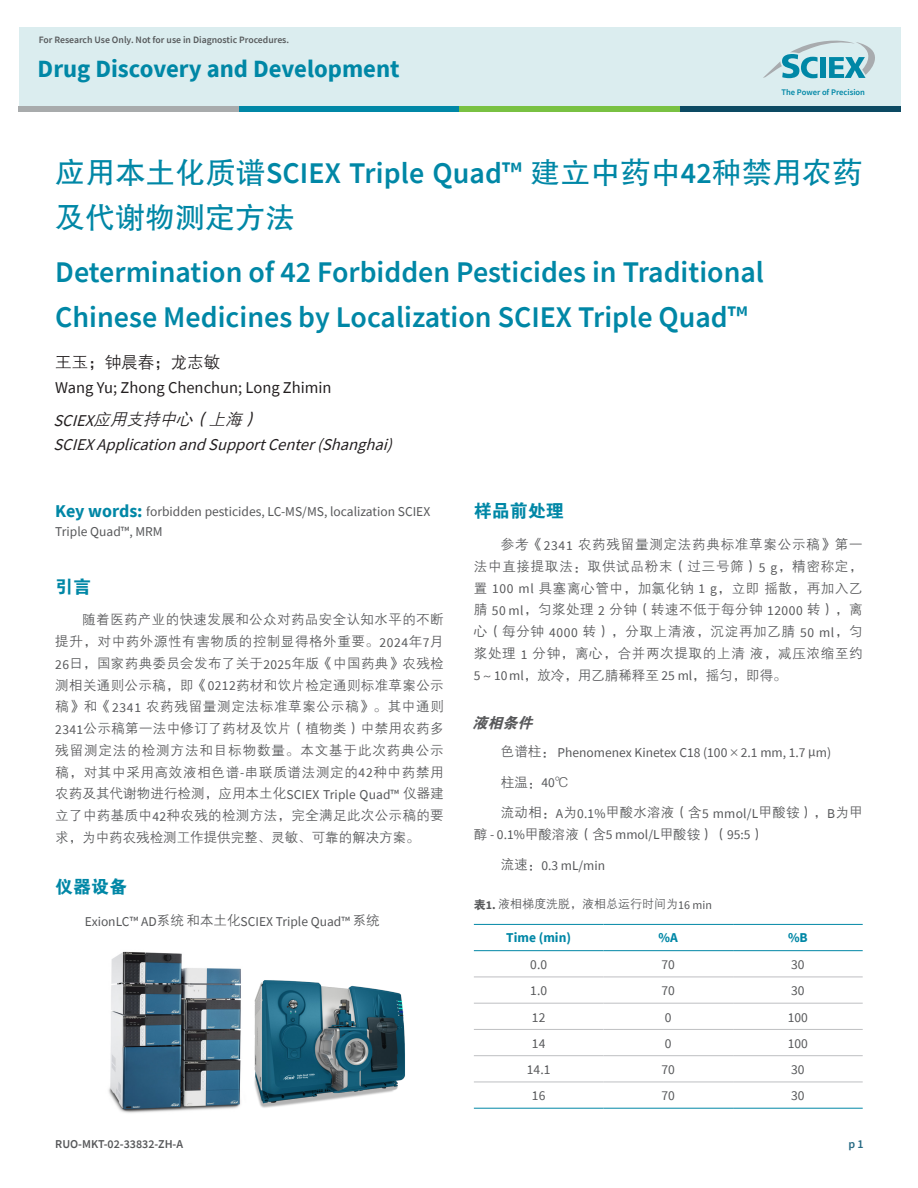
<style>
.page{position:relative;width:918px;height:1188px;background:#fff}
.page>*{position:absolute;margin:0;border:0;box-sizing:border-box;transform-origin:0 0}
.t1{font:600 30px/45px "Source Sans Pro";color:#0087a6}
.t2{font:30px "FZHTK GBK1 0";color:#0087a6}
.t3{font:700 24.75px "Source Sans Pro";color:#0087a6}
.t4{font:18px "FZDHTK GBK1 0";color:#0087a6}
.t5{font:italic 16.5px "Source Sans Pro";color:#231f20}
.t6{font:16.5px "Source Sans Pro";color:#231f20}
.t7{font:italic 16.5px "FZZDXK GBK1 0";color:#231f20}
.t8{font:16.5px "FZZDXK GBK1 0";color:#231f20}
.t9{font:italic 15px "FZDHTK GBK1 0";color:#57585a}
.t10{font:13.5px/21.8px "FZZDXK GBK1 0";letter-spacing:.03em;color:#57585a;text-align:justify}
.t11{font:13.5px/19.5px "Source Sans Pro";color:#57585a}
.t12{font:700 13.5px "Source Sans Pro";color:#0087a6}
.t13{font:12px "FZZDXK GBK1 0";color:#57585a}
.t14{font:600 12px "Source Sans Pro";color:#57585a}
.t15{font:600 12px "Source Sans Pro";color:#266983}
.t16{font:600 9.75px "Source Sans Pro";color:#575a5c}
.t17{font:600 8.55px "Source Sans Pro";color:#0087a6}
.s1{font-family:"FZHTK GBK1 0";font-weight:400}
.s2{font-family:"Source Sans Pro"}
.s3{font-weight:700;font-size:18px;color:#0087a6}
.s4{font-family:"FZZDXK GBK1 0"}
.s5{font-family:"FZDHTK GBK1 0"}
.s6{font-family:"Source Sans Pro";font-weight:700}
</style>
<div class="page">
<img style="left:108px;top:951px;width:133px;height:162px">
<div style="left:19px;top:27px;width:881px;height:84px;background:#dbedef"></div>
<div style="left:19px;top:106px;width:220px;height:5px;background:#a8abac"></div>
<div style="left:239px;top:106px;width:220px;height:5px;background:#0087a6"></div>
<div style="left:459px;top:106px;width:221px;height:5px;background:#79c142"></div>
<div style="left:680px;top:106px;width:220px;height:5px;background:#0c4a63"></div>
<svg style="left:763px;top:41px;width:112px;height:37px"></svg>
<img style="left:206px;top:977px;width:199px;height:132px">
<hr style="left:474px;top:977px;width:129px;height:1px;background:#bebfc2">
<hr style="left:603px;top:977px;width:130px;height:1px;background:#bebfc2">
<hr style="left:733px;top:977px;width:130px;height:1px;background:#bebfc2">
<hr style="left:474px;top:1003px;width:129px;height:1px;background:#bebfc2">
<hr style="left:603px;top:1003px;width:130px;height:1px;background:#bebfc2">
<hr style="left:733px;top:1003px;width:130px;height:1px;background:#bebfc2">
<hr style="left:474px;top:1029px;width:129px;height:1px;background:#bebfc2">
<hr style="left:603px;top:1029px;width:130px;height:1px;background:#bebfc2">
<hr style="left:733px;top:1029px;width:130px;height:1px;background:#bebfc2">
<hr style="left:474px;top:1055px;width:129px;height:1px;background:#bebfc2">
<hr style="left:603px;top:1055px;width:130px;height:1px;background:#bebfc2">
<hr style="left:733px;top:1055px;width:130px;height:1px;background:#bebfc2">
<hr style="left:474px;top:1082px;width:129px;height:1px;background:#bebfc2">
<hr style="left:603px;top:1082px;width:130px;height:1px;background:#bebfc2">
<hr style="left:733px;top:1082px;width:130px;height:1px;background:#bebfc2">
<hr style="left:474px;top:950px;width:129px;height:1px;background:#0087a6">
<hr style="left:603px;top:950px;width:130px;height:1px;background:#0087a6">
<hr style="left:733px;top:950px;width:130px;height:1px;background:#0087a6">
<hr style="left:474px;top:924px;width:129px;height:1px;background:#0087a6">
<hr style="left:603px;top:924px;width:130px;height:1px;background:#0087a6">
<hr style="left:733px;top:924px;width:130px;height:1px;background:#0087a6">
<hr style="left:474px;top:1108px;width:129px;height:1px;background:#0087a6">
<hr style="left:603px;top:1108px;width:130px;height:1px;background:#0087a6">
<hr style="left:733px;top:1108px;width:130px;height:1px;background:#0087a6">
<p class="t16" style="left:39px;top:33px;width:252px">For Research Use Only. Not for use in Diagnostic Procedures.</p>
<h2 class="t3" style="left:38px;top:52px;width:364px">Drug Discovery and Development</h2>
<p class="t17" style="left:782px;top:86px;width:85px">The Power of Precision</p>
<h1 class="t1" style="left:55px;top:150px;width:809px"><span class="s1">应用本土化质谱</span>SCIEX Triple Quad™ <span class="s1">建立中药中</span>42<span class="s1">种禁用农药</span></h1>
<h1 class="t2" style="left:55px;top:201px;width:242px">及代谢物测定方法</h1>
<h1 class="t1" style="left:55px;top:249px;width:710px">Determination of 42 Forbidden Pesticides in Traditional<br>Chinese Medicines by Localization SCIEX Triple Quad™</h1>
<p class="t8" style="left:55px;top:354px;width:167px">王玉；钟晨春；龙志敏</p>
<p class="t6" style="left:55px;top:377px;width:278px">Wang Yu; Zhong Chenchun; Long Zhimin</p>
<p class="t7" style="left:54px;top:410px;width:212px"><span class="s2">SCIEX</span>应用支持中心（上海）</p>
<p class="t5" style="left:54px;top:434px;width:345px">SCIEXApplicationandSupportCenter(Shanghai)</p>
<p class="t11" style="left:55px;top:502px;width:377px"><span class="s3">Key words:</span> forbidden pesticides, LC-MS/MS, localization SCIEX<br>Triple Quad™, MRM</p>
<h3 class="t4" style="left:55px;top:576px;width:37px">引言</h3>
<p class="t10" style="left:55px;top:609px;width:390px;text-indent:27px">随着医药产业的快速发展和公众对药品安全认知水平的不断提升，对中药外源性有害物质的控制显得格外重要。<span class="s2">2024</span>年<span class="s2">7</span>月<span class="s2">26</span>日，国家药典委员会发布了关于<span class="s2">2025</span>年版《中国药典》农残检测相关通则公示稿，即《<span class="s2">0212</span>药材和饮片检定通则标准草案公示稿》和《<span class="s2">2341</span> 农药残留量测定法标准草案公示稿》。其中通则<span class="s2">2341</span>公示稿第一法中修订了药材及饮片（植物类）中禁用农药多残留测定法的检测方法和目标物数量。本文基于此次药典公示稿，对其中采用高效液相色谱<span class="s2">-</span>串联质谱法测定的<span class="s2">42</span>种中药禁用农药及其代谢物进行检测，应用本土化<span class="s2">SCIEX Triple Quad™</span> 仪器建立了中药基质中<span class="s2">42</span>种农残的检测方法，完全满足此次公示稿的要求，为中药农残检测工作提供完整、灵敏、可靠的解决方案。</p>
<h3 class="t4" style="left:55px;top:877px;width:74px">仪器设备</h3>
<p class="t11" style="left:85px;top:911px;width:296px">ExionLC™ AD<span class="s4">系统和本土化</span>SCIEX Triple Quad™ <span class="s4">系统</span></p>
<p class="t14" style="left:55px;top:1136px;width:129px">RUO-MKT-02-33832-ZH-A</p>
<h3 class="t4" style="left:474px;top:501px;width:91px">样品前处理</h3>
<p class="t10" style="left:474px;top:534px;width:390px;text-indent:27px">参考《<span class="s2">2341</span> 农药残留量测定法药典标准草案公示稿》第一法中直接提取法：取供试品粉末（过三号筛）<span class="s2">5 g</span>，精密称定，置 <span class="s2">100 ml</span> 具塞离心管中，加氯化钠 <span class="s2">1 g</span>，立即摇散，再加入乙腈 <span class="s2">50 ml</span>，匀浆处理 <span class="s2">2</span> 分钟（转速不低于每分钟 <span class="s2">12000</span> 转），离心（每分钟 <span class="s2">4000</span> 转），分取上清液，沉淀再加乙腈 <span class="s2">50 ml</span>，匀浆处理 <span class="s2">1</span> 分钟，离心，合并两次提取的上清液，减压浓缩至约<span class="s2">5</span>～<span class="s2">10 ml</span>，放冷，用乙腈稀释至 <span class="s2">25 ml</span>，摇匀，即得。</p>
<p class="t9" style="left:472px;top:715px;width:66px">液相条件</p>
<p class="t11" style="left:501px;top:743px;width:332px"><span class="s4">色谱柱：</span> Phenomenex Kinetex C18 (100<span class="s4">×</span>2.1 mm, 1.7 μm)</p>
<p class="t10" style="left:501px;top:771px;width:69px">柱温：<span class="s2">40</span>℃</p>
<p class="t10" style="left:501px;top:802px;width:363px">流动相：<span class="s2">A</span>为<span class="s2">0.1%</span>甲酸水溶液（含<span class="s2">5 mmol/L</span>甲酸铵），<span class="s2">B</span>为甲</p>
<p class="t11" style="left:474px;top:825px;width:292px"><span class="s4">醇</span> - 0.1%<span class="s4">甲酸溶液（含</span>5 mmol/L<span class="s4">甲酸铵）（</span>95:5<span class="s4">）</span></p>
<p class="t11" style="left:501px;top:855px;width:106px"><span class="s4">流速：</span>0.3 mL/min</p>
<p class="t13" style="left:474px;top:898px;width:240px"><span class="s5">表</span><span class="s6">1.</span> 液相梯度洗脱，液相总运行时间为<span class="s2">16 min</span></p>
<p class="t12" style="left:506px;top:929px;width:66px">Time (min)</p>
<p class="t12" style="left:659px;top:929px;width:21px">%A</p>
<p class="t12" style="left:788px;top:929px;width:21px">%B</p>
<p class="t11" style="left:530px;top:955px;width:18px">0.0</p>
<p class="t11" style="left:662px;top:955px;width:15px">70</p>
<p class="t11" style="left:791px;top:955px;width:15px">30</p>
<p class="t11" style="left:530px;top:981px;width:18px">1.0</p>
<p class="t11" style="left:662px;top:981px;width:15px">70</p>
<p class="t11" style="left:791px;top:981px;width:15px">30</p>
<p class="t11" style="left:532px;top:1007px;width:15px">12</p>
<p class="t11" style="left:665px;top:1007px;width:8px">0</p>
<p class="t11" style="left:788px;top:1007px;width:22px">100</p>
<p class="t11" style="left:532px;top:1034px;width:15px">14</p>
<p class="t11" style="left:665px;top:1034px;width:8px">0</p>
<p class="t11" style="left:788px;top:1034px;width:22px">100</p>
<p class="t11" style="left:527px;top:1060px;width:25px">14.1</p>
<p class="t11" style="left:662px;top:1060px;width:15px">70</p>
<p class="t11" style="left:791px;top:1060px;width:15px">30</p>
<p class="t11" style="left:532px;top:1086px;width:15px">16</p>
<p class="t11" style="left:662px;top:1086px;width:15px">70</p>
<p class="t11" style="left:791px;top:1086px;width:15px">30</p>
<p class="t15" style="left:848px;top:1136px;width:17px">p 1</p>
</div>
